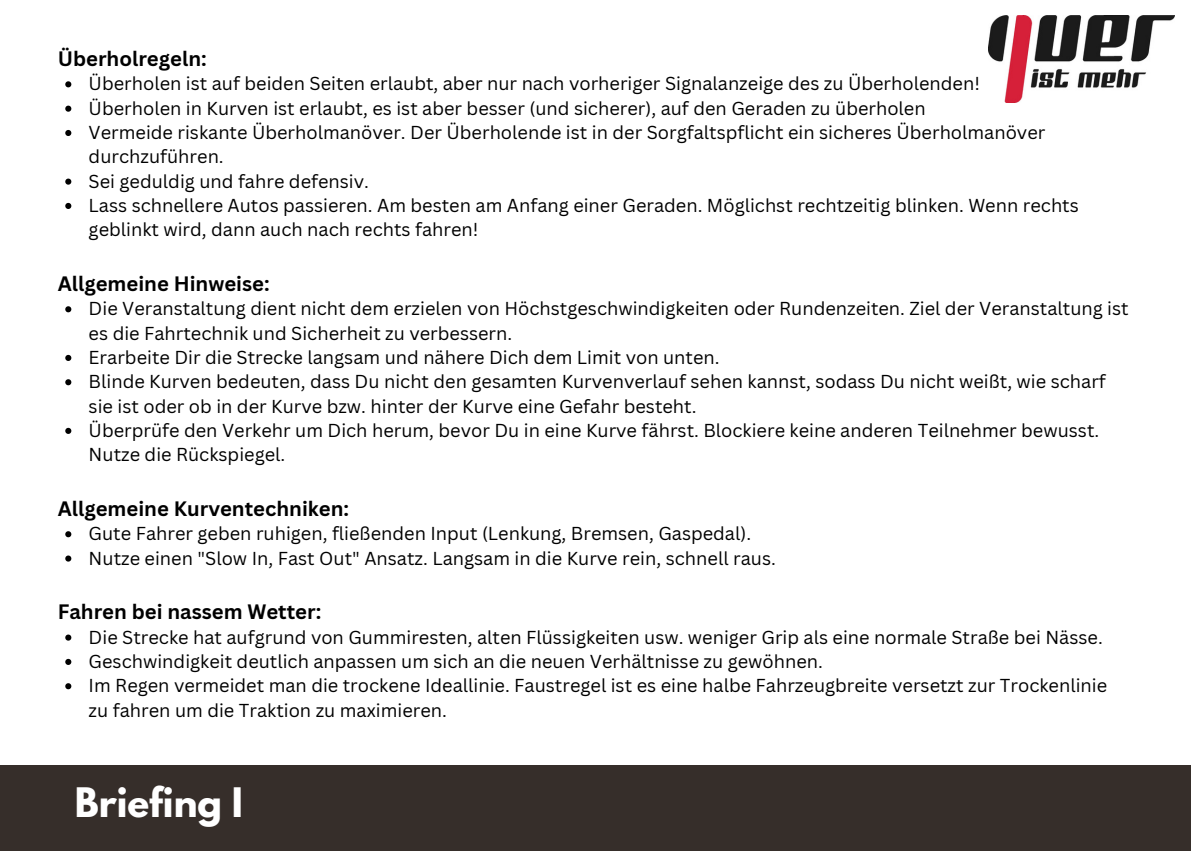
<style>
.page{position:relative;width:1191px;height:851px;background:#fff}
.page>*{position:absolute;margin:0;border:0;box-sizing:border-box;transform-origin:0 0}
.t1{font:700 36px "League Spartan";color:#fff}
.t2{font:700 20.2px "Canva Sans";color:#000}
.t3{font:18.2px/24.4px "Canva Sans";color:#000}
</style>
<div class="page">
<div style="left:0;top:765px;width:1191px;height:85px;background:#362e2a"></div>
<img style="left:989px;top:15px;width:186px;height:87px">
<svg style="left:65px;top:81px;width:6px;height:6px"></svg>
<svg style="left:65px;top:106px;width:6px;height:6px"></svg>
<svg style="left:65px;top:130px;width:6px;height:6px"></svg>
<svg style="left:65px;top:178px;width:6px;height:7px"></svg>
<svg style="left:65px;top:203px;width:6px;height:6px"></svg>
<svg style="left:65px;top:306px;width:6px;height:6px"></svg>
<svg style="left:65px;top:355px;width:6px;height:6px"></svg>
<svg style="left:65px;top:379px;width:6px;height:6px"></svg>
<svg style="left:65px;top:428px;width:6px;height:6px"></svg>
<svg style="left:65px;top:531px;width:6px;height:6px"></svg>
<svg style="left:65px;top:555px;width:6px;height:6px"></svg>
<svg style="left:65px;top:634px;width:6px;height:6px"></svg>
<svg style="left:65px;top:658px;width:6px;height:7px"></svg>
<svg style="left:65px;top:683px;width:6px;height:6px"></svg>
<p class="t2" style="left:58px;top:45px;width:151px">Überholregeln:</p>
<p class="t3" style="left:89px;top:71px;width:893px">Überholen ist auf beiden Seiten erlaubt, aber nur nach vorheriger Signalanzeige des zu Überholenden!</p>
<p class="t3" style="left:89px;top:95px;width:839px">Überholen in Kurven ist erlaubt, es ist aber besser (und sicherer), auf den Geraden zu überholen</p>
<p class="t3" style="left:89px;top:120px;width:958px">Vermeide riskante Überholmanöver. Der Überholende ist in der Sorgfaltspflicht ein sicheres Überholmanöver durchzuführen.</p>
<p class="t3" style="left:89px;top:168px;width:282px">Sei geduldig und fahre defensiv.</p>
<h2 class="t3" style="left:89px;top:193px;width:992px">Lass schnellere Autos passieren. Am besten am Anfang einer Geraden. Möglichst rechtzeitig blinken. Wenn rechts geblinkt wird, dann auch nach rechts fahren!</h2>
<p class="t2" style="left:58px;top:269px;width:214px">Allgemeine Hinweise:</p>
<p class="t3" style="left:89px;top:296px;width:1042px">Die Veranstaltung dient nicht dem erzielen von Höchstgeschwindigkeiten oder Rundenzeiten. Ziel der Veranstaltung ist es die Fahrtechnik und Sicherheit zu verbessern.</p>
<p class="t3" style="left:89px;top:345px;width:632px">Erarbeite Dir die Strecke langsam und nähere Dich dem Limit von unten.</p>
<p class="t3" style="left:89px;top:369px;width:1019px">Blinde Kurven bedeuten, dass Du nicht den gesamten Kurvenverlauf sehen kannst, sodass Du nicht weißt, wie scharf sie ist oder ob in der Kurve bzw. hinter der Kurve eine Gefahr besteht.</p>
<h2 class="t3" style="left:89px;top:417px;width:1012px">Überprüfe den Verkehr um Dich herum, bevor Du in eine Kurve fährst. Blockiere keine anderen Teilnehmer bewusst.<br>Nutze die Rückspiegel.</h2>
<p class="t2" style="left:58px;top:494px;width:293px">Allgemeine Kurventechniken:</p>
<p class="t3" style="left:89px;top:521px;width:664px">Gute Fahrer geben ruhigen, fließenden Input (Lenkung, Bremsen, Gaspedal).</p>
<h2 class="t3" style="left:89px;top:545px;width:689px">Nutze einen "Slow In, Fast Out" Ansatz. Langsam in die Kurve rein, schnell raus.</h2>
<p class="t2" style="left:58px;top:597px;width:265px">Fahren bei nassem Wetter:</p>
<p class="t3" style="left:89px;top:624px;width:1016px">Die Strecke hat aufgrund von Gummiresten, alten Flüssigkeiten usw. weniger Grip als eine normale Straße bei Nässe.</p>
<p class="t3" style="left:89px;top:648px;width:736px">Geschwindigkeit deutlich anpassen um sich an die neuen Verhältnisse zu gewöhnen.</p>
<h1 class="t3" style="left:89px;top:673px;width:1020px">Im Regen vermeidet man die trockene Ideallinie. Faustregel ist es eine halbe Fahrzeugbreite versetzt zur Trockenlinie zu fahren um die Traktion zu maximieren.</h1>
<p class="t1" style="left:75px;top:784px;width:170px">Briefing I</p>
</div>
